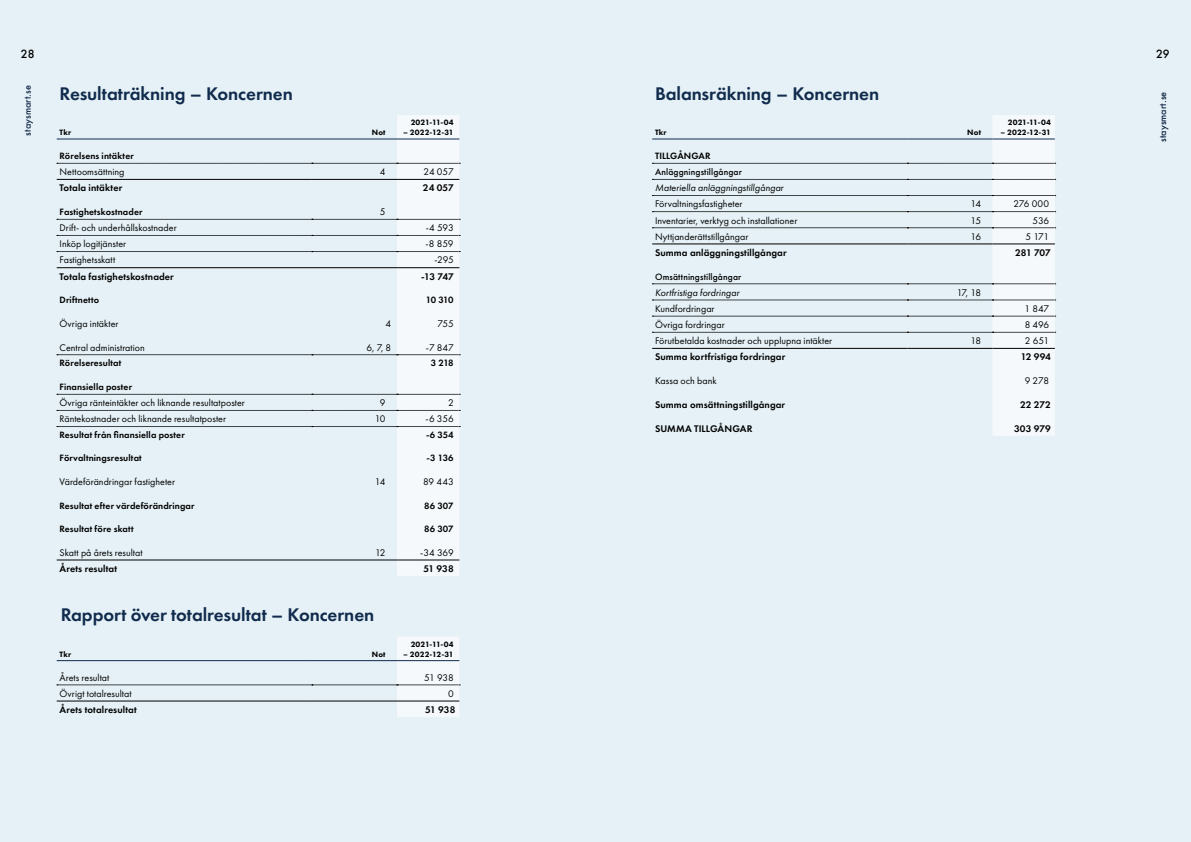
<style>
.page{position:relative;width:1191px;height:842px;background:#fff}
.page>*{position:absolute;margin:0;border:0;box-sizing:border-box;transform-origin:0 0}
.t1{font:600 19px "Futura PT";letter-spacing:-.005em;color:#112b4d}
.t2{font:500 11px "Futura";color:#000}
.t3{font:10px "Futura PT";letter-spacing:.005em;color:#000}
.t4{font:600 10px "Futura PT";letter-spacing:.01em;color:#000}
.t5{font:italic 10px "Futura PT";letter-spacing:.005em;color:#000}
.t6{font:600 9.5px "Futura PT";letter-spacing:.01em;color:#000}
.t7{font:500 9.5px "Futura PT";letter-spacing:.015em;color:#000}
.t8{font:500 9px "Futura";color:#152949}
.t9{font:800 8px "Futura PT";letter-spacing:.02em;color:#000}
</style>
<div class="page">
<div style="left:0;top:0;width:595px;height:842px;background:#e5f1f6"></div>
<div style="left:595px;top:0;width:596px;height:842px;background:#e5f1f6"></div>
<svg style="left:652px;top:115px;width:403px;height:321px"></svg>
<hr style="left:652px;top:138px;width:255px;height:1px;background:#112b4d">
<hr style="left:907px;top:138px;width:85px;height:1px;background:#112b4d">
<hr style="left:992px;top:138px;width:62px;height:1px;background:#112b4d">
<hr style="left:652px;top:348px;width:255px;height:1px;background:#000">
<hr style="left:907px;top:348px;width:85px;height:1px;background:#000">
<hr style="left:992px;top:348px;width:62px;height:1px;background:#000">
<hr style="left:652px;top:244px;width:255px;height:1px;background:#000">
<hr style="left:907px;top:244px;width:85px;height:1px;background:#000">
<hr style="left:992px;top:244px;width:62px;height:1px;background:#000">
<svg style="left:57px;top:115px;width:403px;height:461px"></svg>
<hr style="left:57px;top:138px;width:255px;height:1px;background:#112b4d">
<hr style="left:312px;top:138px;width:85px;height:1px;background:#112b4d">
<hr style="left:397px;top:138px;width:62px;height:1px;background:#112b4d">
<svg style="left:57px;top:637px;width:403px;height:80px"></svg>
<hr style="left:57px;top:701px;width:255px;height:1px;background:#000">
<hr style="left:312px;top:701px;width:85px;height:1px;background:#000">
<hr style="left:397px;top:701px;width:62px;height:1px;background:#000">
<hr style="left:57px;top:660px;width:255px;height:1px;background:#112b4d">
<hr style="left:312px;top:660px;width:85px;height:1px;background:#112b4d">
<hr style="left:397px;top:660px;width:62px;height:1px;background:#112b4d">
<p class="t2" style="left:21px;top:46px;width:15px">28</p>
<p class="t8" style="left:21px;top:136px;width:52px;rotate:-90deg">staysmart.se</p>
<h1 class="t1" style="left:60px;top:81px;width:235px">Resultaträkning – Koncernen</h1>
<p class="t9" style="left:60px;top:127px;width:13px">Tkr</p>
<p class="t9" style="left:372px;top:127px;width:15px">Not</p>
<p class="t9" style="left:411px;top:117px;width:45px">2021-11-04</p>
<p class="t9" style="left:403px;top:127px;width:52px">– 2022-12-31</p>
<p class="t6" style="left:60px;top:150px;width:76px">Rörelsens intäkter</p>
<p class="t3" style="left:60px;top:166px;width:66px">Nettoomsättning</p>
<p class="t3" style="left:380px;top:166px;width:7px">4</p>
<p class="t3" style="left:423px;top:166px;width:32px">24 057</p>
<p class="t4" style="left:60px;top:182px;width:64px">Totala intäkter</p>
<p class="t4" style="left:423px;top:182px;width:32px">24 057</p>
<p class="t6" style="left:60px;top:206px;width:84px">Fastighetskostnader</p>
<p class="t3" style="left:380px;top:206px;width:7px">5</p>
<p class="t3" style="left:60px;top:222px;width:119px">Drift- och underhållskostnader</p>
<p class="t3" style="left:426px;top:222px;width:29px">-4 593</p>
<p class="t3" style="left:60px;top:238px;width:68px">Inköp logitjänster</p>
<p class="t3" style="left:425px;top:238px;width:29px">-8 859</p>
<p class="t3" style="left:60px;top:254px;width:57px">Fastighetsskatt</p>
<p class="t3" style="left:434px;top:254px;width:21px">-295</p>
<p class="t4" style="left:60px;top:270px;width:116px">Totala fastighetskostnader</p>
<p class="t4" style="left:421px;top:270px;width:34px">-13 747</p>
<p class="t6" style="left:60px;top:294px;width:41px">Driftnetto</p>
<p class="t6" style="left:426px;top:294px;width:29px">10 310</p>
<p class="t3" style="left:60px;top:317px;width:60px">Övriga intäkter</p>
<p class="t3" style="left:385px;top:317px;width:7px">4</p>
<p class="t3" style="left:437px;top:317px;width:18px">755</p>
<p class="t3" style="left:60px;top:341px;width:87px">Central administration</p>
<p class="t3" style="left:366px;top:341px;width:26px">6, 7, 8</p>
<p class="t3" style="left:426px;top:341px;width:29px">-7 847</p>
<p class="t6" style="left:60px;top:357px;width:63px">Rörelseresultat</p>
<p class="t6" style="left:431px;top:357px;width:24px">3 218</p>
<p class="t6" style="left:60px;top:381px;width:74px">Finansiella poster</p>
<p class="t3" style="left:60px;top:397px;width:187px">Övriga ränteintäkter och liknande resultatposter</p>
<p class="t3" style="left:380px;top:397px;width:7px">9</p>
<p class="t3" style="left:448px;top:397px;width:7px">2</p>
<p class="t3" style="left:60px;top:413px;width:168px">Räntekostnader och liknande resultatposter</p>
<p class="t3" style="left:375px;top:413px;width:12px">10</p>
<p class="t3" style="left:425px;top:413px;width:30px">-6 356</p>
<p class="t6" style="left:60px;top:429px;width:127px">Resultat från finansiella poster</p>
<p class="t6" style="left:426px;top:429px;width:29px">-6 354</p>
<p class="t6" style="left:60px;top:452px;width:84px">Förvaltningsresultat</p>
<p class="t6" style="left:426px;top:452px;width:29px">-3 136</p>
<p class="t3" style="left:60px;top:476px;width:117px">Värdeförändringar fastigheter</p>
<p class="t3" style="left:375px;top:476px;width:12px">14</p>
<p class="t3" style="left:423px;top:476px;width:32px">89 443</p>
<p class="t6" style="left:60px;top:499px;width:136px">Resultat efter värdeförändringar</p>
<p class="t6" style="left:424px;top:499px;width:31px">86 307</p>
<p class="t6" style="left:60px;top:523px;width:76px">Resultat före skatt</p>
<p class="t6" style="left:424px;top:523px;width:31px">86 307</p>
<p class="t3" style="left:60px;top:546px;width:85px">Skatt på årets resultat</p>
<p class="t3" style="left:375px;top:546px;width:12px">12</p>
<p class="t3" style="left:420px;top:546px;width:35px">-34 369</p>
<p class="t4" style="left:60px;top:562px;width:59px">Årets resultat</p>
<p class="t4" style="left:423px;top:562px;width:32px">51 938</p>
<h1 class="t1" style="left:61px;top:603px;width:315px">Rapport över totalresultat – Koncernen</h1>
<p class="t9" style="left:60px;top:649px;width:13px">Tkr</p>
<p class="t9" style="left:372px;top:649px;width:15px">Not</p>
<p class="t9" style="left:411px;top:639px;width:45px">2021-11-04</p>
<p class="t9" style="left:403px;top:649px;width:52px">– 2022-12-31</p>
<p class="t3" style="left:60px;top:671px;width:51px">Årets resultat</p>
<p class="t3" style="left:424px;top:671px;width:31px">51 938</p>
<p class="t3" style="left:60px;top:687px;width:74px">Övrigt totalresultat</p>
<p class="t3" style="left:448px;top:687px;width:7px">0</p>
<p class="t4" style="left:60px;top:703px;width:79px">Årets totalresultat</p>
<p class="t4" style="left:425px;top:703px;width:32px">51 938</p>
<h1 class="t1" style="left:655px;top:81px;width:226px">Balansräkning – Koncernen</h1>
<p class="t9" style="left:655px;top:127px;width:13px">Tkr</p>
<p class="t9" style="left:967px;top:127px;width:15px">Not</p>
<p class="t9" style="left:1007px;top:117px;width:45px">2021-11-04</p>
<p class="t9" style="left:1000px;top:127px;width:52px">– 2022-12-31</p>
<p class="t6" style="left:655px;top:150px;width:57px">TILLGÅNGAR</p>
<p class="t7" style="left:655px;top:166px;width:88px">Anläggningstillgångar</p>
<p class="t5" style="left:655px;top:182px;width:130px">Materiella anläggningstillgångar</p>
<p class="t3" style="left:655px;top:198px;width:89px">Förvaltningsfastigheter</p>
<p class="t3" style="left:970px;top:198px;width:12px">14</p>
<p class="t3" style="left:1013px;top:198px;width:37px">276 000</p>
<p class="t3" style="left:655px;top:214px;width:144px">Inventarier, verktyg och installationer</p>
<p class="t3" style="left:970px;top:214px;width:12px">15</p>
<p class="t3" style="left:1032px;top:214px;width:18px">536</p>
<p class="t3" style="left:655px;top:230px;width:95px">Nyttjanderättstillgångar</p>
<p class="t3" style="left:970px;top:230px;width:12px">16</p>
<p class="t3" style="left:1025px;top:230px;width:25px">5 171</p>
<p class="t4" style="left:655px;top:246px;width:133px">Summa anläggningstillgångar</p>
<p class="t4" style="left:1015px;top:246px;width:37px">281 707</p>
<p class="t7" style="left:655px;top:271px;width:88px">Omsättningstillgångar</p>
<p class="t5" style="left:655px;top:286px;width:86px">Kortfristiga fordringar</p>
<p class="t3" style="left:956px;top:286px;width:26px">17, 18</p>
<p class="t3" style="left:655px;top:303px;width:61px">Kundfordringar</p>
<p class="t3" style="left:1024px;top:303px;width:26px">1 847</p>
<p class="t3" style="left:655px;top:319px;width:71px">Övriga fordringar</p>
<p class="t3" style="left:1024px;top:319px;width:26px">8 496</p>
<p class="t3" style="left:655px;top:335px;width:179px">Förutbetalda kostnader och upplupna intäkter</p>
<p class="t3" style="left:970px;top:335px;width:12px">18</p>
<p class="t3" style="left:1025px;top:335px;width:26px">2 651</p>
<p class="t4" style="left:655px;top:351px;width:132px">Summa kortfristiga fordringar</p>
<p class="t4" style="left:1020px;top:351px;width:32px">12 994</p>
<p class="t3" style="left:655px;top:375px;width:63px">Kassa och bank</p>
<p class="t3" style="left:1024px;top:375px;width:26px">9 278</p>
<p class="t4" style="left:655px;top:398px;width:132px">Summa omsättningstillgångar</p>
<p class="t4" style="left:1020px;top:398px;width:32px">22 272</p>
<p class="t4" style="left:655px;top:422px;width:99px">SUMMA TILLGÅNGAR</p>
<p class="t4" style="left:1014px;top:422px;width:38px">303 979</p>
<p class="t2" style="left:1156px;top:46px;width:15px">29</p>
<p class="t8" style="left:1156px;top:142px;width:52px;rotate:-90deg">staysmart.se</p>
</div>
